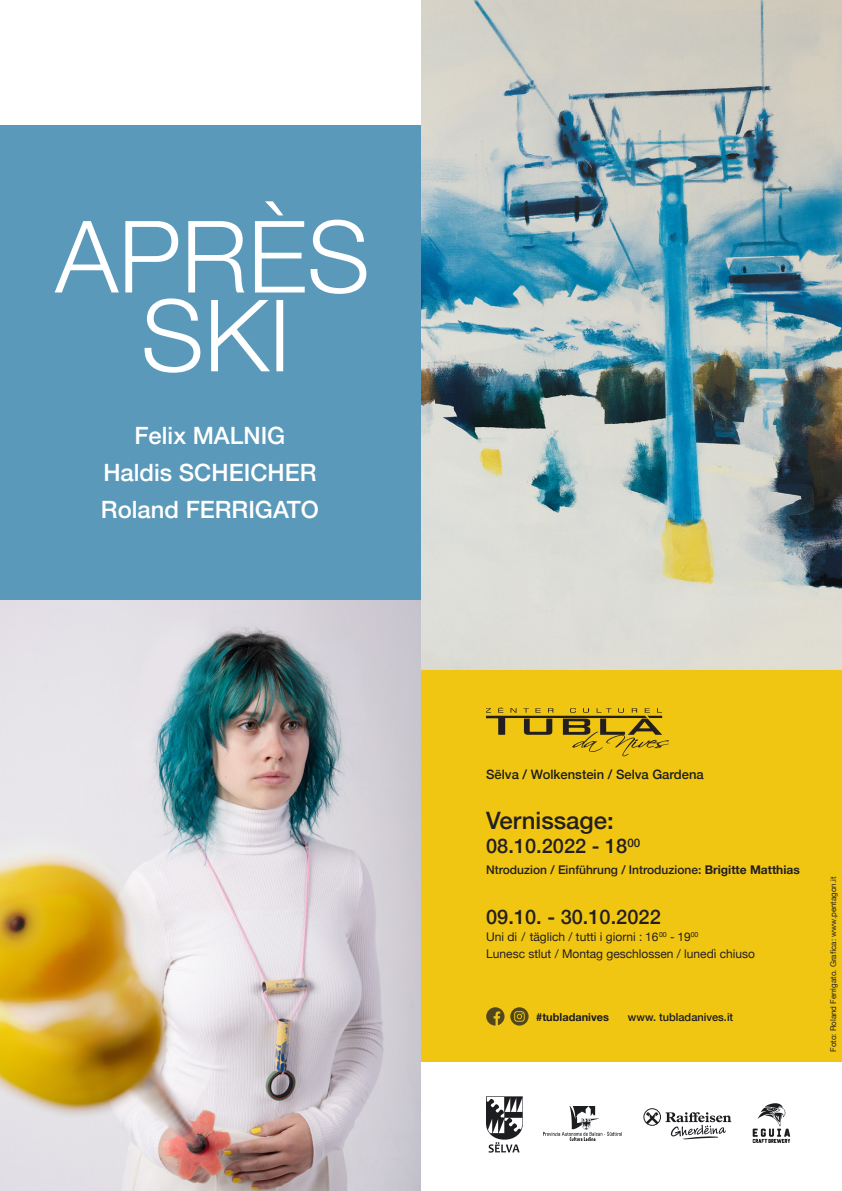
<style>
.page{position:relative;width:842px;height:1191px;background:#fff}
.page>*{position:absolute;margin:0;border:0;box-sizing:border-box;transform-origin:0 0}
.t1{font:500 24px "Helvetica Neue";color:#231f20}
.t2{font:500 23.8px "Helvetica Neue";color:#fff}
.t3{font:500 20px "Helvetica Neue";color:#231f20}
.t4{font:500 13px "Helvetica Neue";color:#1b1d20}
.t5{font:12px/17px "Helvetica Neue";color:#231f20}
.t6{font:500 12px "Helvetica Neue";color:#231f20}
.t7{font:500 11px "Helvetica Neue";color:#1b1d20}
.TEXT_DT{font:700 11px "Helvetica Neue";color:#1b1d20}
.t8{font:8px "Helvetica Neue";color:#231f20}
.s1{font-weight:700}
</style>
<div class="page">
<div style="left:0;top:670px;width:842px;height:391px;background:#f1c613"></div>
<div style="left:0;top:125px;width:842px;height:476px;background:#5a99b9"></div>
<img style="left:0;top:601px;width:421px;height:590px">
<img style="left:421px;top:0;width:421px;height:670px">
<img style="left:486px;top:707px;width:183px;height:50px">
<svg style="left:486px;top:1007px;width:18px;height:18px"></svg>
<svg style="left:510px;top:1007px;width:19px;height:18px"></svg>
<svg style="left:55px;top:201px;width:311px;height:172px"></svg>
<img style="left:543px;top:1106px;width:79px;height:34px">
<svg style="left:643px;top:1108px;width:88px;height:31px"></svg>
<img style="left:487px;top:1096px;width:35px;height:43px">
<svg style="left:489px;top:1142px;width:31px;height:10px"></svg>
<svg style="left:753px;top:1103px;width:37px;height:40px"></svg>
<p class="t2" style="left:135px;top:417px;width:152px">Felix MALNIG</p>
<p class="t2" style="left:103px;top:454px;width:215px">Haldis SCHEICHER</p>
<p class="t2" style="left:101px;top:491px;width:219px">Roland FERRIGATO</p>
<p class="t4" style="left:486px;top:764px;width:219px">Sëlva / Wolkenstein / Selva Gardena</p>
<p class="t1" style="left:486px;top:801px;width:129px">Vernissage:</p>
<p class="t3" style="left:486px;top:830px;width:156px">08.10.2022 - 18<sup>00</sup></p>
<p class="t6" style="left:486px;top:860px;width:315px">Ntroduzion / Einführung / Introduzione: <span class="s1">Brigitte Matthias</span></p>
<p class="t3" style="left:486px;top:900px;width:176px">09.10. - 30.10.2022</p>
<p class="t5" style="left:486px;top:928px;width:270px">Uni di / täglich / tutti i giorni : 16<sup>00</sup> - 19<sup>00<br></sup>Lunesc stlut / Montag geschlossen / lunedì chiuso</p>
<p class="TEXT_DT" style="left:536px;top:1008px;width:74px">#tubladanives</p>
<p class="t7" style="left:628px;top:1008px;width:107px">www. tubladanives.it</p>
<p class="t8" style="left:828px;top:1052px;width:177px;rotate:-90deg">Foto: Roland Ferrigato. Grafica: www.pentagon.it</p>
</div>
